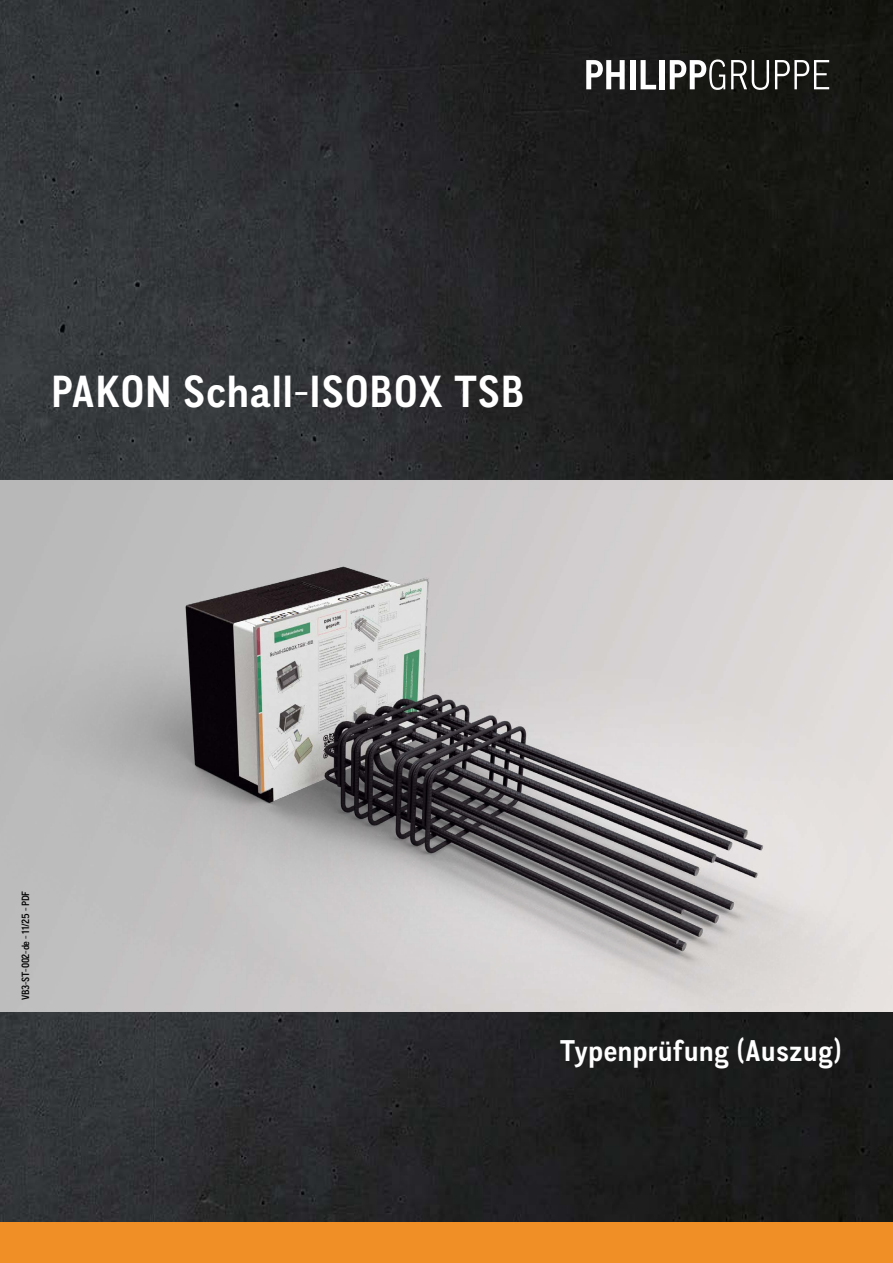
<style>
.page{position:relative;width:893px;height:1263px;background:#fff}
.page>*{position:absolute;margin:0;border:0;box-sizing:border-box;transform-origin:0 0}
.t1{font:700 45px "CA Normal";letter-spacing:.02em;color:#fff}
.t2{font:700 30px "CA Normal";letter-spacing:.02em;color:#fff}
.t3{font:500 10.5px "CA Normal";letter-spacing:-.02em;color:#000}
</style>
<div class="page">
<img style="left:0;top:479px;width:893px;height:534px">
<img style="left:0;top:0;width:893px;height:479px">
<svg style="left:586px;top:60px;width:39px;height:29px"></svg>
<div style="left:630px;top:60px;width:5px;height:29px;background:#fff"></div>
<svg style="left:641px;top:60px;width:15px;height:29px"></svg>
<div style="left:659px;top:60px;width:5px;height:29px;background:#fff"></div>
<svg style="left:670px;top:60px;width:55px;height:30px"></svg>
<svg style="left:731px;top:60px;width:38px;height:30px"></svg>
<svg style="left:775px;top:60px;width:54px;height:29px"></svg>
<div style="left:0;top:1221px;width:893px;height:42px;background:#f18f27"></div>
<img style="left:0;top:1013px;width:893px;height:208px">
<h1 class="t1" style="left:51px;top:360px;width:475px">PAKON Schall-ISOBOX TSB</h1>
<p class="t3" style="left:18px;top:1000px;width:111px;rotate:-90deg">VB3-ST-002-de - 11/25 - PDF</p>
<h2 class="t2" style="left:560px;top:1030px;width:283px">Typenprüfung (Auszug)</h2>
</div>
